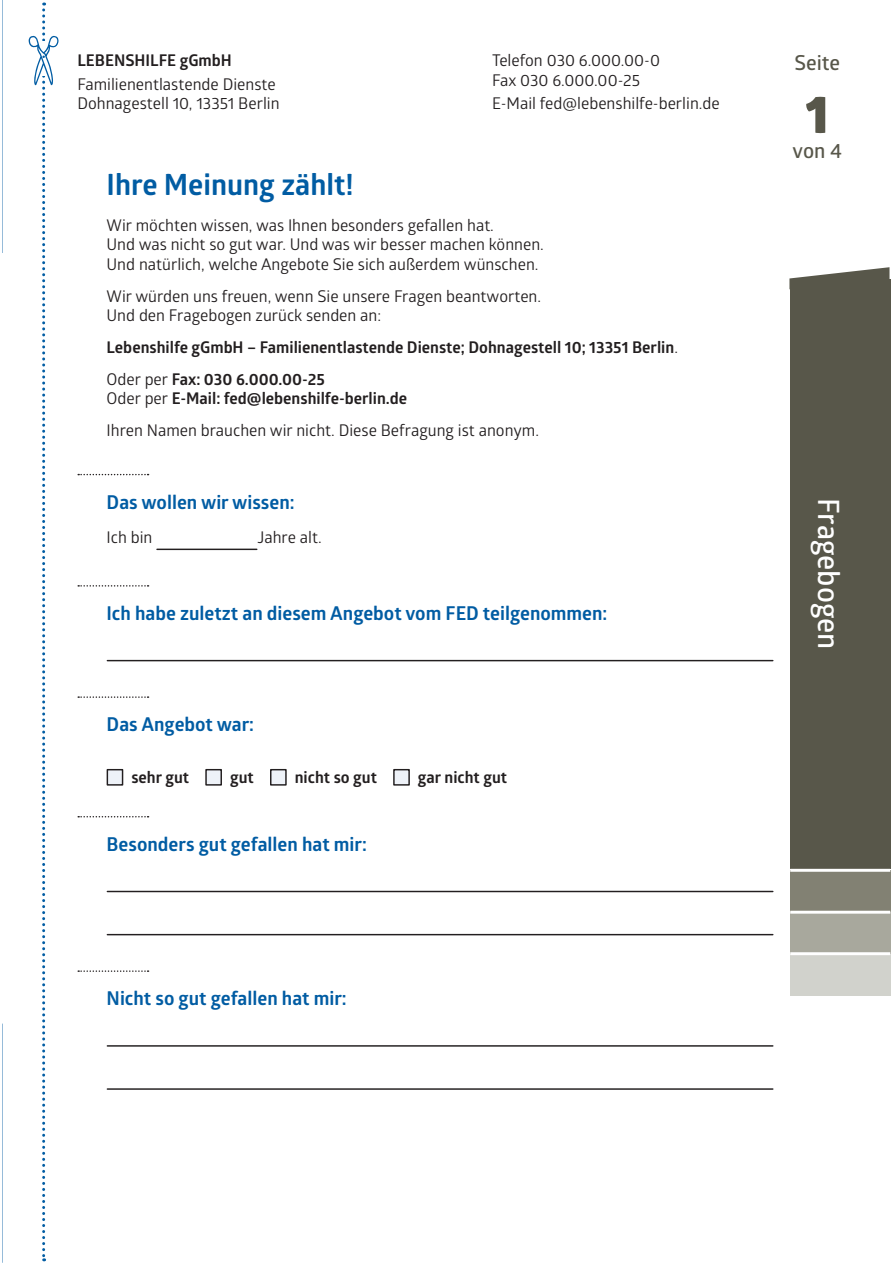
<style>
.page{position:relative;width:893px;height:1263px;background:#fff}
.page>*{position:absolute;margin:0;border:0;box-sizing:border-box;transform-origin:0 0}
.t1{font:800 52.95px "Glober";color:#58574a}
.t2{font:700 29.4px "Glober";color:#015ca3}
.t3{font:600 29.4px "Glober";color:#fff}
.t4{font:600 20.55px "Glober";color:#58574a}
.t5{font:700 19.05px "Glober";color:#015ca3}
.t6{font:16.2px/19.4px "Glober";color:#231f20}
.t7{font:700 16.2px/32px "Glober";color:#231f20}
.s1{font-weight:400}
.s2{font-weight:700}
</style>
<div class="page">
<svg style="left:29px;top:3px;width:30px;height:1258px"></svg>
<svg style="left:2px;top:1023px;width:1px;height:240px"></svg>
<svg style="left:2px;top:0;width:1px;height:253px"></svg>
<svg style="left:78px;top:474px;width:71px;height:1px"></svg>
<svg style="left:78px;top:585px;width:71px;height:2px"></svg>
<svg style="left:78px;top:696px;width:71px;height:2px"></svg>
<svg style="left:78px;top:816px;width:71px;height:1px"></svg>
<svg style="left:78px;top:970px;width:71px;height:2px"></svg>
<hr style="left:157px;top:549px;width:100px;height:1px;background:#231f20">
<hr style="left:107px;top:660px;width:666px;height:1px;background:#231f20">
<div style="left:107px;top:770px;width:16px;height:15px;background:#eef2f8"></div>
<div style="left:107px;top:769px;width:16px;height:17px;border:1px solid #231f20"></div>
<div style="left:206px;top:770px;width:15px;height:15px;background:#eef2f8"></div>
<div style="left:205px;top:769px;width:17px;height:17px;border:1px solid #231f20"></div>
<div style="left:271px;top:770px;width:15px;height:15px;background:#eef2f8"></div>
<div style="left:270px;top:769px;width:17px;height:17px;border:1px solid #231f20"></div>
<div style="left:394px;top:770px;width:15px;height:15px;background:#eef2f8"></div>
<div style="left:393px;top:769px;width:17px;height:17px;border:1px solid #231f20"></div>
<hr style="left:107px;top:891px;width:666px;height:1px;background:#231f20">
<hr style="left:107px;top:934px;width:666px;height:1px;background:#231f20">
<hr style="left:107px;top:1045px;width:666px;height:2px;background:#231f20">
<hr style="left:107px;top:1088px;width:666px;height:2px;background:#231f20">
<div style="left:790px;top:279px;width:100px;height:589px;background:#58574a"></div>
<div style="left:790px;top:870px;width:100px;height:42px;background:#828173"></div>
<div style="left:790px;top:912px;width:100px;height:42px;background:#a8a89d"></div>
<div style="left:790px;top:954px;width:100px;height:42px;background:#d1d2cc"></div>
<hr style="left:790px;top:869px;width:100px;height:3px;background:#fff">
<hr style="left:790px;top:911px;width:100px;height:3px;background:#fff">
<hr style="left:790px;top:952px;width:100px;height:3px;background:#fff">
<svg style="left:789px;top:267px;width:100px;height:22px"></svg>
<p class="t7" style="left:77px;top:46px;width:156px">LEBENSHILFE gGmbH</p>
<p class="t6" style="left:77px;top:76px;width:204px">Familienentlastende Dienste<br>Dohnagestell 10, 13351 Berlin</p>
<p class="t6" style="left:492px;top:53px;width:169px">Telefon 030 6.000.00-0<br>Fax 030 6.000.00-25</p>
<p class="t6" style="left:492px;top:96px;width:229px">E-Mail fed@lebenshilfe-berlin.de</p>
<h2 class="t2" style="left:107px;top:174px;width:249px">Ihre Meinung zählt!</h2>
<p class="t6" style="left:107px;top:218px;width:439px">Wir möchten wissen, was Ihnen besonders gefallen hat.<br>Und was nicht so gut war. Und was wir besser machen können.<br>Und natürlich, welche Angebote Sie sich außerdem wünschen.</p>
<p class="t6" style="left:107px;top:288px;width:436px">Wir würden uns freuen, wenn Sie unsere Fragen beantworten.<br>Und den Fragebogen zurück senden an:</p>
<p class="t7" style="left:107px;top:333px;width:573px">Lebenshilfe gGmbH – Familienentlastende Dienste; Dohnagestell 10; 13351 Berlin<span class="s1">.<br>Oder per</span> Fax: 030 6.000.00-25</p>
<p class="t6" style="left:107px;top:385px;width:434px;line-height:32px">Oder per <span class="s2">E-Mail: fed@lebenshilfe-berlin.de<br></span>Ihren Namen brauchen wir nicht. Diese Befragung ist anonym.</p>
<p class="t5" style="left:107px;top:495px;width:189px">Das wollen wir wissen:</p>
<p class="t6" style="left:107px;top:530px;width:47px">Ich bin</p>
<p class="t6" style="left:257px;top:530px;width:66px">Jahre alt.</p>
<p class="t5" style="left:107px;top:606px;width:502px">Ich habe zuletzt an diesem Angebot vom FED teilgenommen:</p>
<p class="t5" style="left:107px;top:718px;width:149px">Das Angebot war:</p>
<p class="t7" style="left:131px;top:763px;width:59px">sehr gut</p>
<p class="t7" style="left:230px;top:763px;width:25px">gut</p>
<p class="t7" style="left:295px;top:763px;width:84px">nicht so gut</p>
<p class="t7" style="left:418px;top:763px;width:91px">gar nicht gut</p>
<p class="t5" style="left:107px;top:837px;width:262px">Besonders gut gefallen hat mir:</p>
<p class="t5" style="left:107px;top:992px;width:242px">Nicht so gut gefallen hat mir:</p>
<p class="t4" style="left:794px;top:51px;width:47px">Seite</p>
<h1 class="t1" style="left:806px;top:84px;width:25px">1</h1>
<p class="t4" style="left:792px;top:139px;width:51px">von 4</p>
<h2 class="t3" style="left:845px;top:498px;width:153px;rotate:90deg">Fragebogen</h2>
</div>
